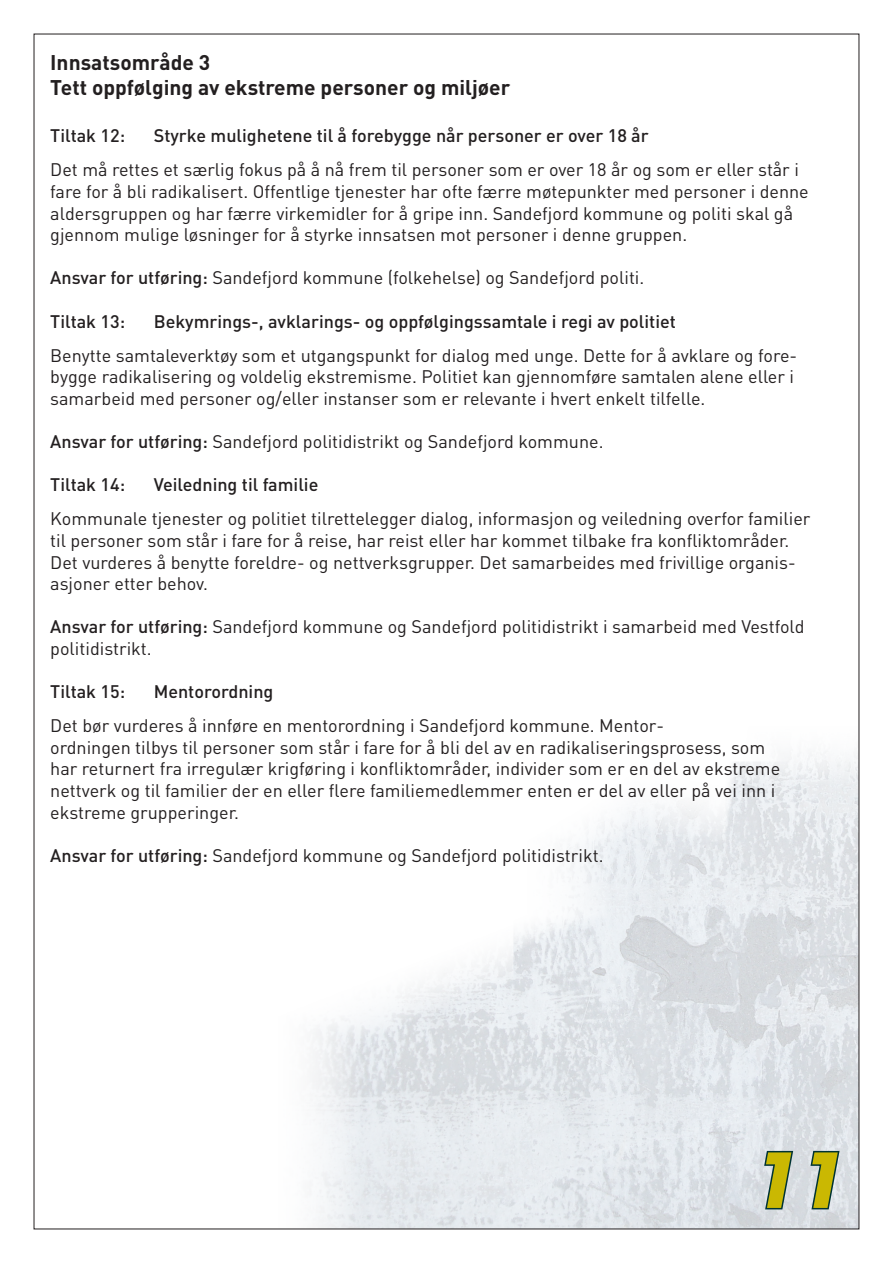
<style>
.page{position:relative;width:893px;height:1263px;background:#fff}
.page>*{position:absolute;margin:0;border:0;box-sizing:border-box;transform-origin:0 0}
.t1{font:italic 700 75px "ITC Avant Garde Std";color:#cab802}
.t2{font:700 21px "DIN Pro";color:#231f20}
.t3{font:18px/21.6px "DIN Pro";color:#231f20}
.t4{font:500 18px "DIN Pro";color:#231f20}
.s1{font-weight:500}
</style>
<div class="page">
<img style="left:312px;top:752px;width:545px;height:475px">
<svg style="left:762px;top:1149px;width:33px;height:62px;background:#a5b5b9"></svg>
<svg style="left:809px;top:1149px;width:32px;height:62px;background:#a7b7ba"></svg>
<p class="t2" style="left:50px;top:48px;width:162px">Innsatsområde 3</p>
<p class="t2" style="left:50px;top:74px;width:462px">Tett oppfølging av ekstreme personer og miljøer</p>
<p class="t4" style="left:50px;top:124px;width:76px">Tiltak 12:</p>
<p class="t4" style="left:154px;top:124px;width:496px">Styrke mulighetene til å forebygge når personer er over 18 år</p>
<p class="t3" style="left:50px;top:158px;width:760px">Det må rettes et særlig fokus på å nå frem til personer som er over 18 år og som er eller står i fare for å bli radikalisert. Offentlige tjenester har ofte færre møtepunkter med personer i denne aldersgruppen og har færre virkemidler for å gripe inn. Sandefjord kommune og politi skal gå gjennom mulige løsninger for å styrke innsatsen mot personer i denne gruppen.</p>
<p class="t3" style="left:50px;top:266px;width:596px"><span class="s1">Ansvar for utføring:</span> Sandefjord kommune (folkehelse) og Sandefjord politi.</p>
<p class="t4" style="left:50px;top:309px;width:76px">Tiltak 13:</p>
<p class="t4" style="left:154px;top:309px;width:524px">Bekymrings-, avklarings- og oppfølgingssamtale i regi av politiet</p>
<p class="t3" style="left:50px;top:344px;width:748px">Benytte samtaleverktøy som et utgangspunkt for dialog med unge. Dette for å avklare og fore&shy;bygge radikalisering og voldelig ekstremisme. Politiet kan gjennomføre samtalen alene eller i samarbeid med personer og/eller instanser som er relevante i hvert enkelt tilfelle.</p>
<p class="t3" style="left:50px;top:430px;width:555px"><span class="s1">Ansvar for utføring:</span> Sandefjord politidistrikt og Sandefjord kommune.</p>
<p class="t4" style="left:50px;top:473px;width:76px">Tiltak 14:</p>
<p class="t3" style="left:50px;top:467px;width:762px;line-height:34px;text-indent:104px"><span class="s1">Veiledning til familie<br></span>Kommunale tjenester og politiet tilrettelegger dialog, informasjon og veiledning overfor familier</p>
<p class="t3" style="left:50px;top:529px;width:747px">til personer som står i fare for å reise, har reist eller har kommet tilbake fra konfliktområder.<br>Det vurderes å benytte foreldre- og nettverksgrupper. Det samarbeides med frivillige organis&shy;asjoner etter behov.</p>
<p class="t3" style="left:50px;top:615px;width:756px"><span class="s1">Ansvar for utføring:</span> Sandefjord kommune og Sandefjord politidistrikt i samarbeid med Vestfold</p>
<p class="t3" style="left:50px;top:637px;width:103px">politidistrikt.</p>
<p class="t4" style="left:50px;top:679px;width:76px">Tiltak 15:</p>
<p class="t4" style="left:154px;top:679px;width:121px">Mentorordning</p>
<p class="t3" style="left:50px;top:714px;width:731px">Det bør vurderes å innføre en mentorordning i Sandefjord kommune. Mentor-<br>ordningen tilbys til personer som står i fare for å bli del av en radikaliseringsprosess, som har returnert fra irregulær krigføring i konfliktområder, individer som er en del av ekstreme nettverk og til familier der en eller flere familiemedlemmer enten er del av eller på vei inn i ekstreme grupperinger.</p>
<p class="t3" style="left:50px;top:844px;width:555px"><span class="s1">Ansvar for utføring:</span> Sandefjord kommune og Sandefjord politidistrikt.</p>
<h1 class="t1" style="left:750px;top:1132px;width:94px">11</h1>
</div>
